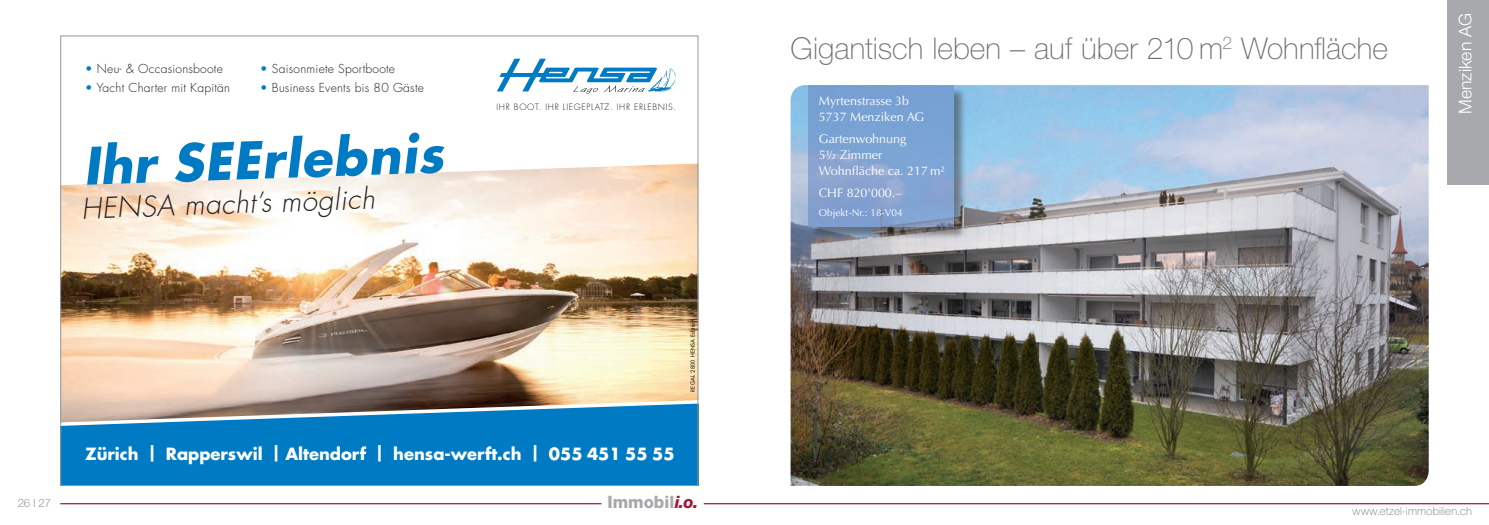
<style>
.page{position:relative;width:1489px;height:525px;background:#fff}
.page>*{position:absolute;margin:0;border:0;box-sizing:border-box;transform-origin:0 0}
.t1{font:italic 700 50px "Futura Std";color:#007ac2}
.t2{font:100 30px "Helvetica Neue";color:#6c6d70}
.t3{font:italic 300 27.88px "Futura Std";color:#231f20}
.t4{font:300 17.5px "Helvetica Neue";letter-spacing:.005em;color:#fff}
.t5{font:800 17px "Helvetica Neue";color:#a8a9ad}
.t6{font:700 16.38px "Futura Std";color:#fff}
.t7{font:12.5px/15.6px "Optima";color:#fff}
.t8{font:300 12.12px "Futura Std";letter-spacing:.02em;color:#231f20}
.t9{font:100 11.25px "Helvetica Neue";letter-spacing:.015em;color:#6c6d70}
.t10{font:10px "Optima";color:#fff}
.t11{font:300 8.5px "Futura Std";letter-spacing:.08em;color:#231f20}
.t12{font:500 5.5px "Futura Std";letter-spacing:.04em;color:#231f20}
.s1{color:#007ac2}
.s2{font-style:italic;color:#a91836}
</style>
<div class="page">
<img style="left:790px;top:85px;width:638px;height:400px">
<hr style="left:60px;top:503px;width:541px;height:1px;background:#a91836">
<hr style="left:703px;top:503px;width:785px;height:1px;background:#a91836">
<img style="left:62px;top:58px;width:634px;height:425px">
<div style="left:809px;top:86px;width:157px;height:154px;background:#231f20;opacity:.75"></div>
<svg style="left:808px;top:85px;width:145px;height:142px;background:#7fa2d1"></svg>
<div style="left:1447px;top:0;width:41px;height:184px;background:#a8a9ad"></div>
<p class="t8" style="left:85px;top:61px;width:139px"><span class="s1">•</span> Neu- &amp; Occasionsboote</p>
<p class="t8" style="left:85px;top:80px;width:146px"><span class="s1">•</span> Yacht Charter mit Kapitän</p>
<p class="t8" style="left:260px;top:62px;width:136px"><span class="s1">•</span> Saisonmiete Sportboote</p>
<p class="t8" style="left:260px;top:80px;width:165px"><span class="s1">•</span> Business Events bis 80 Gäste</p>
<h1 class="t1" style="left:82px;top:133px;width:362px;rotate:-2deg">Ihr SEErlebnis</h1>
<h3 class="t3" style="left:81px;top:191px;width:295px;rotate:-2deg">HENSA macht’s möglich</h3>
<p class="t11" style="left:496px;top:102px;width:181px">IHR BOOT. IHR LIEGEPLATZ. IHR ERLEBNIS.</p>
<p class="t12" style="left:689px;top:391px;width:74px;rotate:-90deg">REGAL 2800 HENSA Edition</p>
<h3 class="t6" style="left:85px;top:442px;width:591px">Zürich | Rapperswil | Altendorf | hensa-werft.ch | 055 451 55 55</h3>
<p class="t9" style="left:18px;top:496px;width:35px">26 I 27</p>
<h3 class="t5" style="left:607px;top:491px;width:92px">Immobil<span class="s2">i.o.</span></h3>
<h2 class="t2" style="left:790px;top:31px;width:599px">Gigantisch leben – auf über 210 m<sup>2</sup> Wohnfläche</h2>
<p class="t7" style="left:819px;top:93px;width:107px">Myrtenstrasse 3b<br>5737 Menziken AG</p>
<p class="t7" style="left:819px;top:131px;width:127px">Gartenwohnung<br>5½ Zimmer<br>Wohnfläche ca. 217 m²</p>
<p class="t7" style="left:819px;top:185px;width:84px">CHF 820'000.–</p>
<p class="t10" style="left:819px;top:207px;width:85px">Objekt-Nr.: 18-V04</p>
<h3 class="t4" style="left:1454px;top:114px;width:103px;rotate:-90deg">Menziken AG</h3>
<p class="t9" style="left:1352px;top:504px;width:121px">www.etzel-immobilien.ch</p>
</div>
